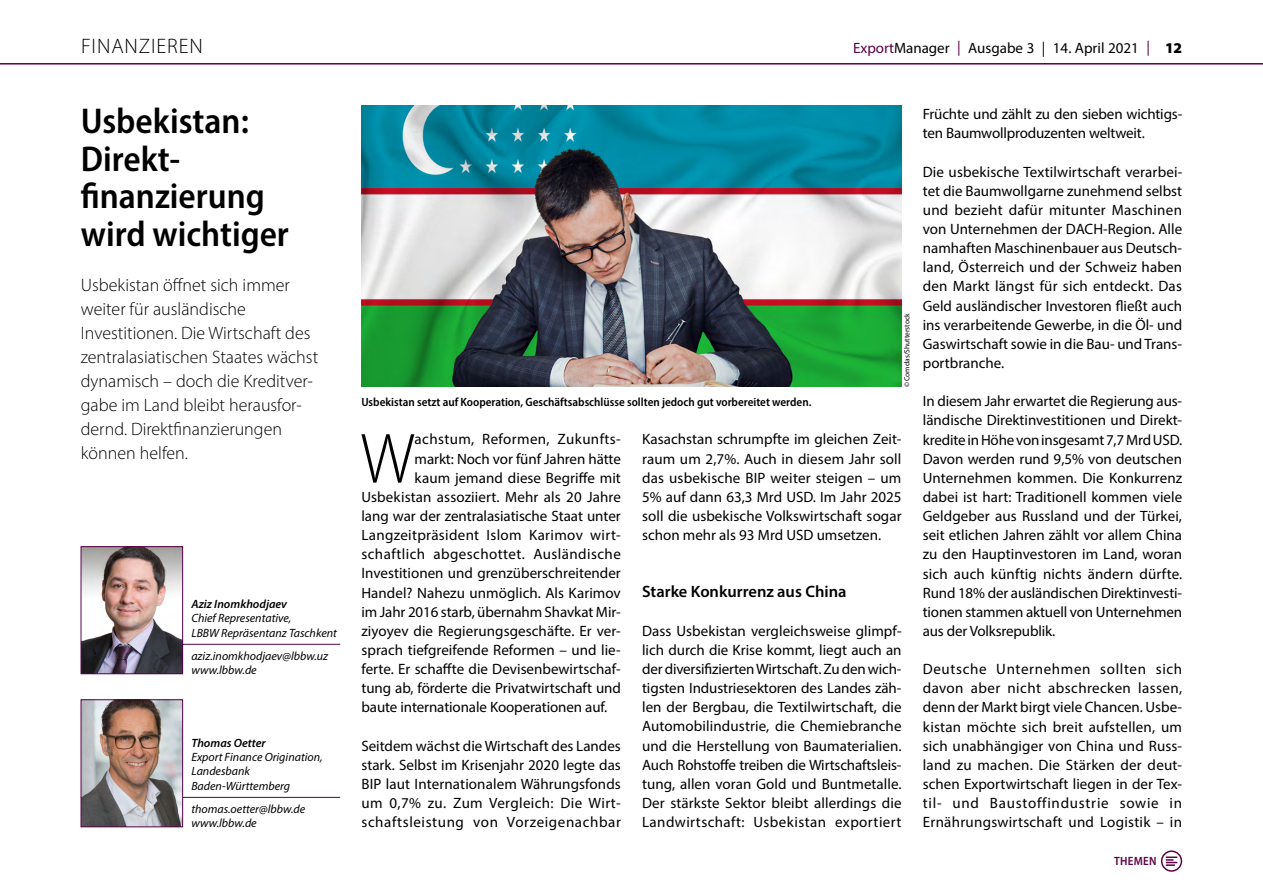
<style>
.page{position:relative;width:1263px;height:893px;background:#fff}
.page>*{position:absolute;margin:0;border:0;box-sizing:border-box;transform-origin:0 0}
.t1{font:300 semi-condensed 71.85px "Myriad Pro";color:#000}
.t2{font:600 semi-condensed 36px/37.5px "Myriad Pro";color:#000}
.t3{font:300 21px "Myriad Pro";letter-spacing:.045em;color:#000}
.t4{font:300 18px/24px "Myriad Pro";color:#000}
.t5{font:600 16.5px "Myriad Pro";color:#000}
.t6{font:15px/19.2px "Myriad Pro";color:#000;text-align:justify}
.t7{font:15px "Myriad Pro";letter-spacing:.03em;color:#000}
.t8{font:15px "Myriad Pro";letter-spacing:.02em;color:#000}
.t9{font:15px "Myriad Pro";letter-spacing:.025em;color:#000}
.t10{font:italic 12px/14.4px "Myriad Pro";color:#000}
.t11{font:600 semi-condensed 12px "Myriad Pro";color:#000}
.t12{font:italic 600 12px "Myriad Pro";color:#000}
.t13{font:600 semi-condensed 12px "Myriad Pro";letter-spacing:.02em;color:#5c0248}
.t14{font:7.5px "Myriad Pro";color:#000}
.s1{color:#5c0248}
.s2{font-weight:900}
</style>
<div class="page">
<hr style="left:0;top:63px;width:1263px;height:2px;background:#5c0248">
<div style="left:1161px;top:850px;width:21px;height:22px;border:2px solid #5c0248;border-radius:50%"></div>
<svg style="left:1166px;top:856px;width:11px;height:10px"></svg>
<img style="left:361px;top:105px;width:540px;height:281px">
<hr style="left:81px;top:644px;width:259px;height:1px;background:#5c0248">
<img style="left:83px;top:548px;width:98px;height:124px">
<div style="left:81px;top:546px;width:102px;height:128px;border:1px solid #5c0248"></div>
<hr style="left:81px;top:797px;width:259px;height:1px;background:#5c0248">
<img style="left:83px;top:701px;width:98px;height:124px">
<div style="left:81px;top:699px;width:102px;height:128px;border:1px solid #5c0248"></div>
<h3 class="t3" style="left:81px;top:34px;width:123px">FINANZIEREN</h3>
<h2 class="t2" style="left:81px;top:102px;width:210px">Usbekistan:<br>Direkt&shy;finanzierung wird wichtiger</h2>
<p class="t4" style="left:81px;top:273px;width:239px">Usbekistan öffnet sich immer weiter für ausländische<br>Investitionen. Die Wirtschaft des zentralasiatischen Staates wächst dynamisch – doch die Kreditver&shy;gabe im Land bleibt herausfor&shy;dernd. Direktfinanzierungen können helfen.</p>
<p class="t12" style="left:191px;top:596px;width:97px">Aziz Inomkhodjaev</p>
<p class="t10" style="left:191px;top:611px;width:147px">Chief Representative,<br>LBBW Repräsentanz Taschkent</p>
<p class="t10" style="left:191px;top:648px;width:138px">aziz.inomkhodjaev@lbbw.uz www.lbbw.de</p>
<p class="t12" style="left:191px;top:735px;width:76px">Thomas Oetter</p>
<p class="t10" style="left:191px;top:749px;width:133px">Export Finance Origination,<br>Landesbank<br>Baden-Württemberg</p>
<p class="t10" style="left:191px;top:801px;width:115px">thomas.oetter@lbbw.de www.lbbw.de</p>
<p class="t6" style="left:853px;top:38px;width:331px"><span class="s1">Export</span>Manager <span class="s1">|</span> Ausgabe 3 | 14. April 2021 <span class="s1">|</span> <span class="s2">12</span></p>
<p class="t11" style="left:361px;top:395px;width:451px">Usbekistan setzt auf Kooperation, Geschäftsabschlüsse sollten jedoch gut vorbereitet werden.</p>
<p class="t14" style="left:902px;top:387px;width:75px;rotate:-90deg">© Comdas/Shutterstock</p>
<h1 class="t1" style="left:360px;top:416px;width:56px">W</h1>
<p class="t9" style="left:415px;top:430px;width:208px">achstum, Reformen, Zukunfts-</p>
<p class="t6" style="left:415px;top:449px;width:208px">markt: Noch vor fünf Jahren hätte</p>
<p class="t6" style="left:415px;top:468px;width:208px">kaum jemand diese Begriffe mit</p>
<p class="t6" style="left:361px;top:487px;width:261px">Usbekistan assoziiert. Mehr als 20 Jahre</p>
<p class="t6" style="left:361px;top:506px;width:261px">lang war der zentralasiatische Staat unter</p>
<p class="t8" style="left:361px;top:526px;width:261px">Langzeitpräsident Islom Karimov wirt-</p>
<p class="t7" style="left:361px;top:545px;width:261px">schaftlich abgeschottet. Ausländische</p>
<p class="t6" style="left:361px;top:563px;width:261px">Investitionen und grenzüberschreitender</p>
<p class="t6" style="left:361px;top:583px;width:261px">Handel? Nahezu unmöglich. Als Karimov</p>
<p class="t6" style="left:361px;top:602px;width:261px">im Jahr 2016 starb, übernahm Shavkat Mir-</p>
<p class="t6" style="left:361px;top:621px;width:261px">ziyoyev die Regierungsgeschäfte. Er ver-</p>
<p class="t6" style="left:361px;top:640px;width:261px">sprach tiefgreifende Reformen – und lie-</p>
<p class="t6" style="left:361px;top:659px;width:261px">ferte. Er schaffte die Devisenbewirtschaf-</p>
<p class="t6" style="left:361px;top:678px;width:261px">tung ab, förderte die Privatwirtschaft und</p>
<p class="t6" style="left:361px;top:697px;width:247px">baute internationale Kooperationen auf.</p>
<p class="t6" style="left:361px;top:736px;width:261px">Seitdem wächst die Wirtschaft des Landes stark. Selbst im Krisenjahr 2020 legte das BIP laut Internationalem Währungsfonds um 0,7% zu. Zum Vergleich: Die Wirt&shy;schaftsleistung von Vorzeigenachbar</p>
<p class="t6" style="left:642px;top:430px;width:261px">Kasachstan schrumpfte im gleichen Zeit&shy;raum um 2,7%. Auch in diesem Jahr soll das usbekische BIP weiter steigen – um 5% auf dann 63,3 Mrd USD. Im Jahr 2025 soll die usbekische Volkswirtschaft sogar schon mehr als 93 Mrd USD umsetzen.</p>
<p class="t5" style="left:642px;top:581px;width:206px">Starke Konkurrenz aus China</p>
<p class="t6" style="left:642px;top:621px;width:261px">Dass Usbekistan vergleichsweise glimpf&shy;lich durch die Krise kommt, liegt auch an der diversifizierten Wirtschaft. Zu den wich&shy;tigsten Industriesektoren des Landes zäh&shy;len der Bergbau, die Textilwirtschaft, die Automobilindustrie, die Chemiebranche und die Herstellung von Baumaterialien.<br>Auch Rohstoffe treiben die Wirtschaftsleis&shy;tung, allen voran Gold und Buntmetalle.<br>Der stärkste Sektor bleibt allerdings die Landwirtschaft: Usbekistan exportiert</p>
<p class="t6" style="left:923px;top:104px;width:261px">Früchte und zählt zu den sieben wichtigs&shy;ten Baumwollproduzenten weltweit.</p>
<p class="t6" style="left:923px;top:162px;width:261px">Die usbekische Textilwirtschaft verarbei&shy;tet die Baumwollgarne zunehmend selbst und bezieht dafür mitunter Maschinen von Unternehmen der DACH-Region. Alle namhaften Maschinenbauer aus Deutsch&shy;land, Österreich und der Schweiz haben den Markt längst für sich entdeckt. Das Geld ausländischer Investoren fließt auch ins verarbeitende Gewerbe, in die Öl- und Gaswirtschaft sowie in die Bau- und Trans&shy;portbranche.</p>
<p class="t6" style="left:923px;top:391px;width:261px">In diesem Jahr erwartet die Regierung aus&shy;ländische Direktinvestitionen und Direkt&shy;kredite in Höhe von insgesamt 7,7 Mrd USD.<br>Davon werden rund 9,5% von deutschen Unternehmen kommen. Die Konkurrenz dabei ist hart: Traditionell kommen viele Geldgeber aus Russland und der Türkei, seit etlichen Jahren zählt vor allem China zu den Hauptinvestoren im Land, woran sich auch künftig nichts ändern dürfte.<br>Rund 18% der ausländischen Direktinvesti&shy;tionen stammen aktuell von Unternehmen aus der Volksrepublik.</p>
<p class="t6" style="left:923px;top:659px;width:261px">Deutsche Unternehmen sollten sich davon aber nicht abschrecken lassen, denn der Markt birgt viele Chancen. Usbe&shy;kistan möchte sich breit aufstellen, um sich unabhängiger von China und Russ&shy;land zu machen. Die Stärken der deut&shy;schen Exportwirtschaft liegen in der Tex&shy;til- und Baustoffindustrie sowie in Ernährungswirtschaft und Logistik – in</p>
<p class="t13" style="left:1114px;top:854px;width:44px">THEMEN</p>
</div>
